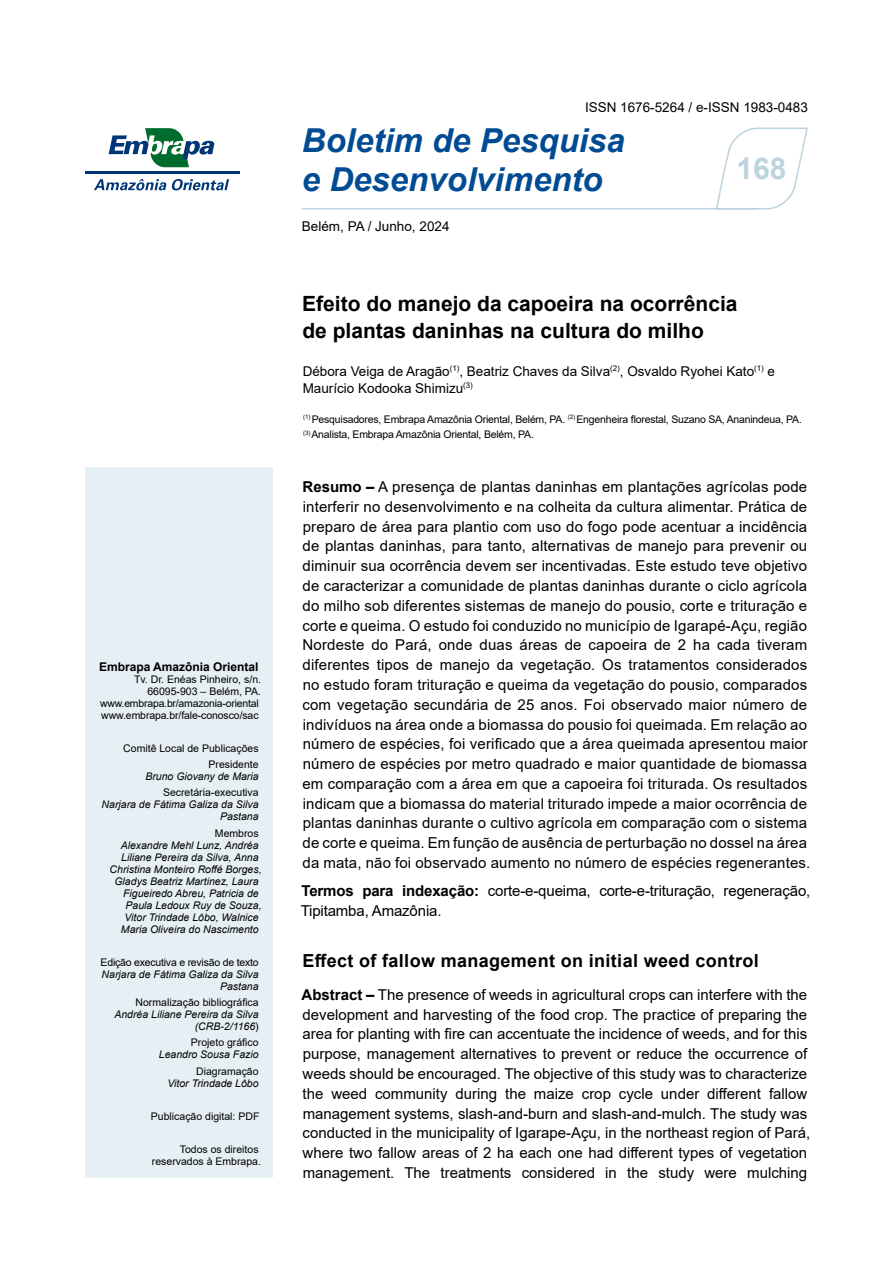
<style>
.page{position:relative;width:893px;height:1263px;background:#fff}
.page>*{position:absolute;margin:0;border:0;box-sizing:border-box;transform-origin:0 0}
.t1{font:italic 700 33px/39px "Arial";color:#004b93}
.t2{font:700 30px "Arial";color:#bdd4df}
.t3{font:700 21px/27.3px "Arial";color:#000}
.t4{font:700 18px "Arial";letter-spacing:.02em;color:#000}
.t5{font:15px/19.8px "Arial";letter-spacing:.01em;color:#000}
.t6{font:15px/19.8px "Arial";letter-spacing:-.01em;color:#000}
.t7{font:13.5px/16.8px "Arial";color:#000}
.t8{font:700 12px "Arial";color:#000}
.t9{font:10.5px/12px "Arial";letter-spacing:-.01em;color:#000;text-align:right}
.t10{font:italic 10.5px/12px "Arial";color:#000;text-align:right}
.s1{font-style:normal}
.s2{font-weight:700}
</style>
<div class="page">
<svg style="left:109px;top:128px;width:106px;height:39px"></svg>
<hr style="left:85px;top:172px;width:155px;height:2px;background:#003675">
<svg style="left:94px;top:179px;width:135px;height:11px"></svg>
<hr style="left:302px;top:208px;width:455px;height:2px;background:#bdd4df">
<div style="left:85px;top:468px;width:187px;height:710px;background:#e6eff4"></div>
<svg style="left:715px;top:127px;width:93px;height:83px"></svg>
<p class="t8" style="left:99px;top:658px;width:161px">Embrapa Amazônia Oriental</p>
<p class="t9" style="left:100px;top:673px;width:162px">Tv. Dr. Enéas Pinheiro, s/n.<br>66095-903 – Belém, PA. www.embrapa.br/amazonia-oriental www.embrapa.br/fale-conosco/sac</p>
<p class="t9" style="left:123px;top:740px;width:137px;line-height:16.2px">Comitê Local de Publicações<br>Presidente</p>
<p class="t10" style="left:145px;top:770px;width:115px">Bruno Giovany de Maria</p>
<p class="t9" style="left:163px;top:787px;width:97px">Secretária-executiva</p>
<p class="t10" style="left:102px;top:799px;width:158px">Narjara de Fátima Galiza da Silva<br>Pastana</p>
<p class="t9" style="left:215px;top:827px;width:45px">Membros</p>
<p class="t10" style="left:110px;top:839px;width:154px">Alexandre Mehl Lunz, Andréa<br>Liliane Pereira da Silva, Anna<br>Christina Monteiro Roffé Borges,<br>Gladys Beatriz Martinez, Laura<br>Figueiredo Abreu, Patricia de<br>Paula Ledoux Ruy de Souza,<br>Vitor Trindade Lôbo, Walnice<br>Maria Oliveira do Nascimento</p>
<p class="t9" style="left:101px;top:956px;width:160px">Edição executiva e revisão de texto</p>
<p class="t10" style="left:102px;top:968px;width:158px">Narjara de Fátima Galiza da Silva<br>Pastana</p>
<p class="t9" style="left:136px;top:996px;width:125px">Normalização bibliográfica</p>
<p class="t10" style="left:114px;top:1009px;width:146px">Andréa Liliane Pereira da Silva (CRB-2/1166<span class="s1">)</span></p>
<p class="t9" style="left:191px;top:1037px;width:69px">Projeto gráfico</p>
<p class="t10" style="left:159px;top:1049px;width:101px">Leandro Sousa Fazio</p>
<p class="t9" style="left:196px;top:1065px;width:64px">Diagramação</p>
<p class="t10" style="left:167px;top:1077px;width:93px">Vitor Trindade Lôbo</p>
<p class="t9" style="left:151px;top:1110px;width:110px">Publicação digital: PDF</p>
<p class="t9" style="left:152px;top:1143px;width:111px">Todos os direitos reservados à Embrapa.</p>
<p class="t7" style="left:585px;top:99px;width:224px">ISSN 1676-5264 / e-ISSN 1983-0483</p>
<h1 class="t1" style="left:302px;top:122px;width:324px">Boletim de Pesquisa e Desenvolvimento</h1>
<p class="t7" style="left:302px;top:218px;width:149px">Belém, PA / Junho, 2024</p>
<h2 class="t2" style="left:737px;top:147px;width:52px">168</h2>
<h3 class="t3" style="left:302px;top:290px;width:437px">Efeito do manejo da capoeira na ocorrência de plantas daninhas na cultura do milho</h3>
<p class="t7" style="left:303px;top:363px;width:474px">Débora Veiga de Aragão<sup>(1)</sup>, Beatriz Chaves da Silva<sup>(2)</sup>, Osvaldo Ryohei Kato<sup>(1)</sup> e<br>Maurício Kodooka Shimizu<sup>(3)</sup></p>
<p class="t9" style="left:303px;top:411px;width:500px;line-height:15.3px;text-align:left"><sup>(1)</sup> Pesquisadores, Embrapa Amazônia Oriental, Belém, PA. <sup>(2)</sup> Engenheira florestal, Suzano SA, Ananindeua, PA. <sup>(3)</sup> Analista, Embrapa Amazônia Oriental, Belém, PA.</p>
<p class="t5" style="left:302px;top:477px;width:509px"><span class="s2">Resumo –</span> A presença de plantas daninhas em plantações agrícolas pode interferir no desenvolvimento e na colheita da cultura alimentar. Prática de preparo de área para plantio com uso do fogo pode acentuar a incidência de plantas daninhas, para tanto, alternativas de manejo para prevenir ou diminuir sua ocorrência devem ser incentivadas. Este estudo teve objetivo de caracterizar a comunidade de plantas daninhas durante o ciclo agrícola do milho sob diferentes sistemas de manejo do pousio, corte e trituração e corte e queima. O estudo foi conduzido no município de Igarapé-Açu, região Nordeste do Pará, onde duas áreas de capoeira de 2 ha cada tiveram diferentes tipos de manejo da vegetação. Os tratamentos considerados no estudo foram trituração e queima da vegetação do pousio, comparados com vegetação secundária de 25 anos. Foi observado maior número de indivíduos na área onde a biomassa do pousio foi queimada. Em relação ao número de espécies, foi verificado que a área queimada apresentou maior número de espécies por metro quadrado e maior quantidade de biomassa em comparação com a área em que a capoeira foi triturada. Os resultados indicam que a biomassa do material triturado impede a maior ocorrência de plantas daninhas durante o cultivo agrícola em comparação com o sistema de corte e queima. Em função de ausência de perturbação no dossel na área da mata, não foi observado aumento no número de espécies regenerantes.</p>
<p class="t6" style="left:301px;top:881px;width:511px"><span class="s2">Termos para indexação:</span> corte-e-queima, corte-e-trituração, regeneração,<br>Tipitamba, Amazônia.</p>
<p class="t4" style="left:302px;top:948px;width:458px">Effect of fallow management on initial weed control</p>
<p class="t5" style="left:302px;top:984px;width:510px"><span class="s2">Abstract –</span> The presence of weeds in agricultural crops can interfere with the development and harvesting of the food crop. The practice of preparing the area for planting with fire can accentuate the incidence of weeds, and for this purpose, management alternatives to prevent or reduce the occurrence of weeds should be encouraged. The objective of this study was to characterize the weed community during the maize crop cycle under different fallow management systems, slash-and-burn and slash-and-mulch. The study was conducted in the municipality of Igarape-Açu, in the northeast region of Pará, where two fallow areas of 2 ha each one had different types of vegetation management. The treatments considered in the study were mulching</p>
</div>
